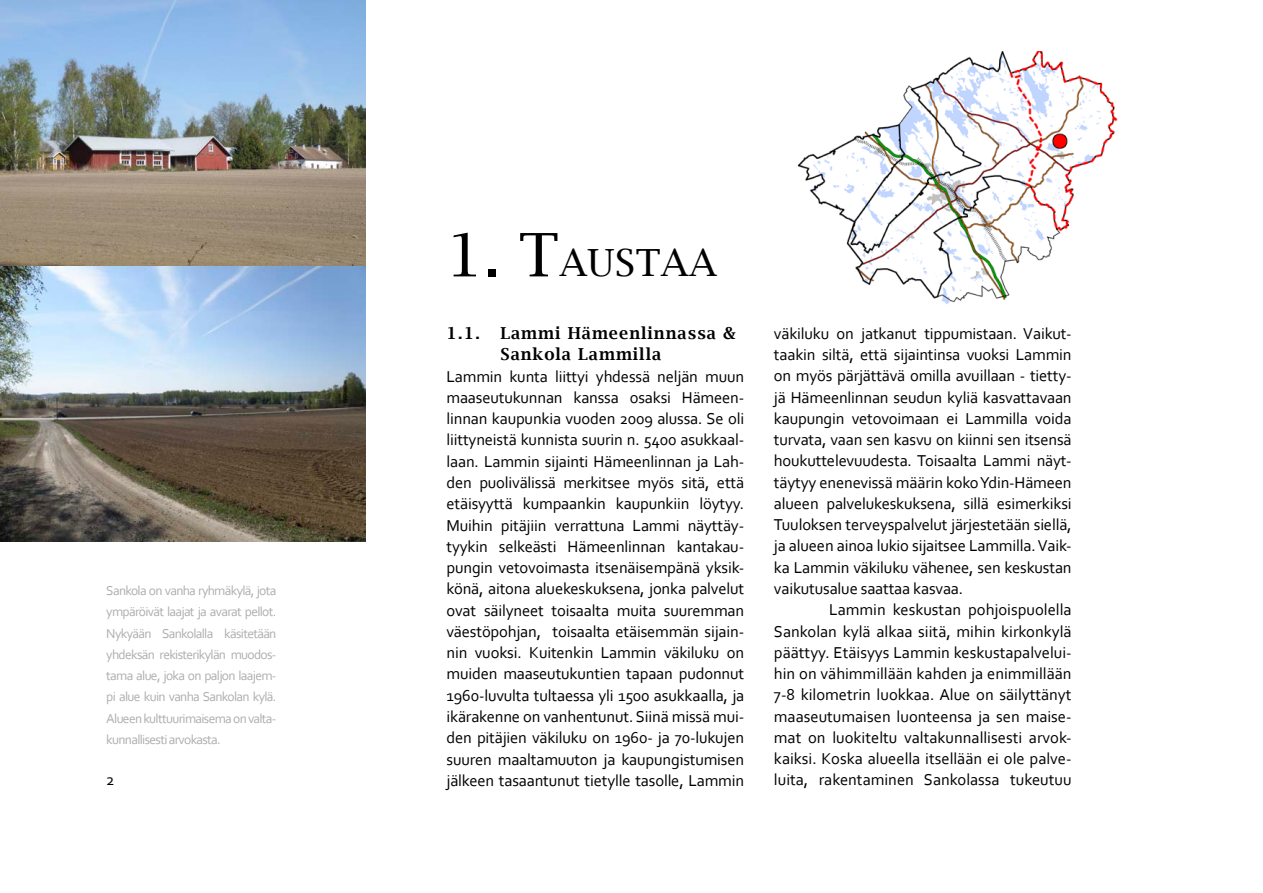
<style>
.page{position:relative;width:1263px;height:893px;background:#fff}
.page>*{position:absolute;margin:0;border:0;box-sizing:border-box;transform-origin:0 0}
.t1{font:37.5px "Lucida Bright";color:#000}
.t2{font:16.5px/21.3px "Corbel";letter-spacing:-.01em;color:#000;text-align:justify}
.t3{font:600 16.5px/21.3px "Lucida Bright";letter-spacing:.06em;color:#000}
.t4{font:13.5px/21.3px "Corbel";letter-spacing:-.05em;color:#aeaeb0;text-align:justify}
.s1{font-size:60px}
</style>
<div class="page">
<img style="left:797px;top:51px;width:321px;height:253px">
<img style="left:0;top:0;width:366px;height:267px">
<img style="left:0;top:267px;width:366px;height:274px">
<p class="t4" style="left:106px;top:580px;width:172px">Sankola on vanha ryhmäkylä, jota ympäröivät laajat ja avarat pellot.<br>Nykyään Sankolalla käsitetään yhdeksän rekisterikylän muodos&shy;tama alue, joka on paljon laajem&shy;pi alue kuin vanha Sankolan kylä.<br>Alueen kulttuurimaisema on valta&shy;kunnallisesti arvokasta.</p>
<p class="t2" style="left:106px;top:769px;width:10px">2</p>
<h1 class="t1" style="left:446px;top:242px;width:272px"><span class="s1">1. T</span>AUSTAA</h1>
<p class="t3" style="left:446px;top:322px;width:35px">1.1.</p>
<p class="t3" style="left:500px;top:322px;width:237px">Lammi Hämeenlinnassa &amp;<br>Sankola Lammilla</p>
<p class="t2" style="left:446px;top:365px;width:299px">Lammin kunta liittyi yhdessä neljän muun maaseutukunnan kanssa osaksi Hämeen&shy;linnan kaupunkia vuoden 2009 alussa. Se oli liittyneistä kunnista suurin n. 5400 asukkaal&shy;laan. Lammin sijainti Hämeenlinnan ja Lah&shy;den puolivälissä merkitsee myös sitä, että etäisyyttä kumpaankin kaupunkiin löytyy.<br>Muihin pitäjiin verrattuna Lammi näyttäy&shy;tyykin selkeästi Hämeenlinnan kantakau&shy;pungin vetovoimasta itsenäisempänä yksik&shy;könä, aitona aluekeskuksena, jonka palvelut ovat säilyneet toisaalta muita suuremman väestöpohjan, toisaalta etäisemmän sijain&shy;nin vuoksi. Kuitenkin Lammin väkiluku on muiden maaseutukuntien tapaan pudonnut 1960-luvulta tultaessa yli 1500 asukkaalla, ja ikärakenne on vanhentunut. Siinä missä mui&shy;den pitäjien väkiluku on 1960- ja 70-lukujen suuren maaltamuuton ja kaupungistumisen jälkeen tasaantunut tietylle tasolle, Lammin</p>
<p class="t2" style="left:774px;top:322px;width:299px">väkiluku on jatkanut tippumistaan. Vaikut&shy;taakin siltä, että sijaintinsa vuoksi Lammin on myös pärjättävä omilla avuillaan - tietty&shy;jä Hämeenlinnan seudun kyliä kasvattavaan kaupungin vetovoimaan ei Lammilla voida turvata, vaan sen kasvu on kiinni sen itsensä houkuttelevuudesta. Toisaalta Lammi näyt&shy;täytyy enenevissä määrin koko Ydin-Hämeen alueen palvelukeskuksena, sillä esimerkiksi Tuuloksen terveyspalvelut järjestetään siellä, ja alueen ainoa lukio sijaitsee Lammilla. Vaik&shy;ka Lammin väkiluku vähenee, sen keskustan vaikutusalue saattaa kasvaa.</p>
<p class="t2" style="left:774px;top:599px;width:299px;text-indent:55px">Lammin keskustan pohjoispuolella Sankolan kylä alkaa siitä, mihin kirkonkylä päättyy. Etäisyys Lammin keskustapalvelui&shy;hin on vähimmillään kahden ja enimmillään 7-8 kilometrin luokkaa. Alue on säilyttänyt maaseutumaisen luonteensa ja sen maise&shy;mat on luokiteltu valtakunnallisesti arvok&shy;kaiksi. Koska alueella itsellään ei ole palve&shy;luita, rakentaminen Sankolassa tukeutuu</p>
</div>
